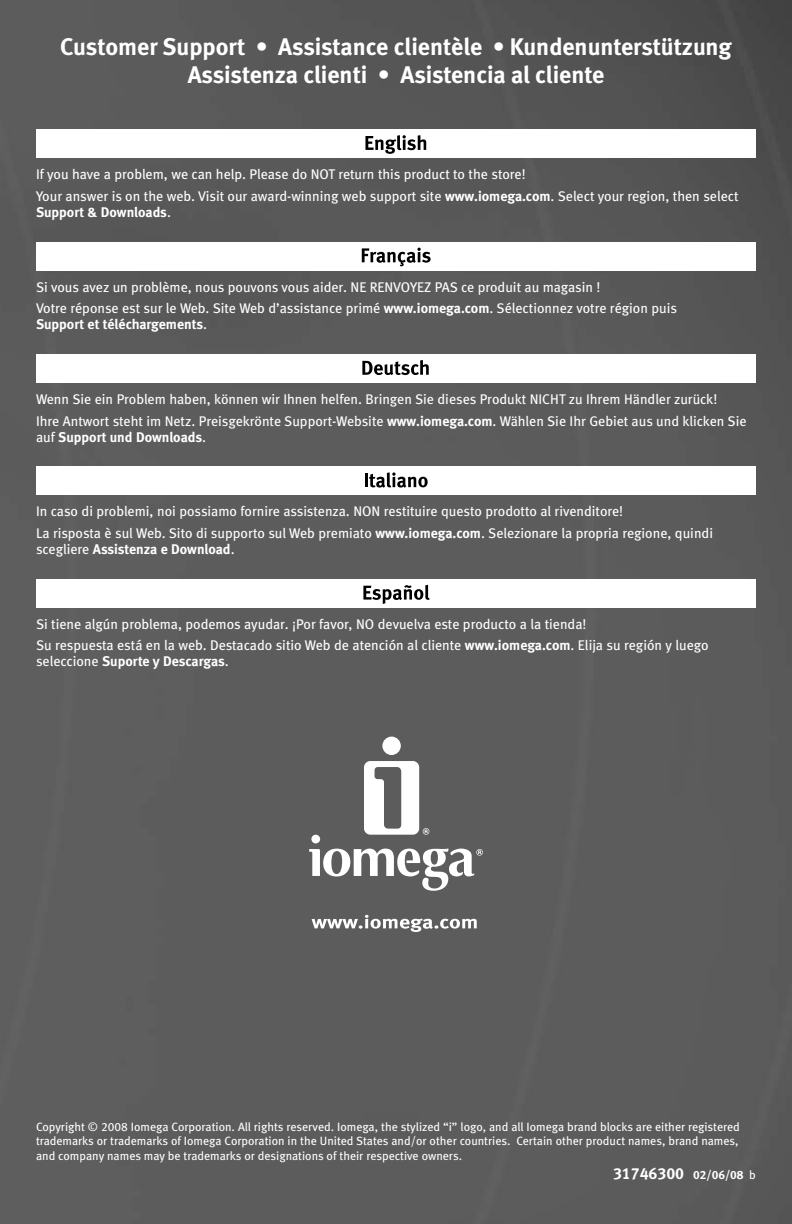
<style>
.page{position:relative;width:792px;height:1224px;background:#5c5c5c}
.page>*{position:absolute;margin:0;border:0;box-sizing:border-box;transform-origin:0 0}
.t1{font:24px/28.8px "Meta Bold LF";letter-spacing:-.005em;color:#fff;text-align:center}
.t2{font:16px "Meta Bold LF Caps";letter-spacing:-.005em;color:#fff}
.t3{font:14px/21.4px "Meta Book LF";color:#fff}
.t4{font:14px "Meta Bold LF";letter-spacing:-.005em;color:#fff}
.t5{font:12px/14.4px "Meta Book LF";color:#fff;text-align:justify}
.s1{font-family:"Meta Bold LF"}
.s2{font-family:"Meta Book LF"}
.s3{font-size:12px}
.s4{font-family:"Meta Book LF";font-size:12px}
</style>
<div class="page">
<div style="left:311px;top:835px;width:9px;height:8px;background:#fff;border-radius:50%"></div>
<div style="left:382px;top:737px;width:19px;height:18px;background:#fff;border-radius:50%"></div>
<svg style="left:309px;top:848px;width:174px;height:43px"></svg>
<svg style="left:364px;top:761px;width:65px;height:74px"></svg>
<svg style="left:312px;top:915px;width:165px;height:17px"></svg>
<div style="left:36px;top:130px;width:720px;height:28px;background:#fff"></div>
<svg style="left:365px;top:135px;width:61px;height:19px"></svg>
<div style="left:36px;top:242px;width:720px;height:28px;background:#fff"></div>
<svg style="left:362px;top:248px;width:69px;height:18px"></svg>
<div style="left:36px;top:354px;width:720px;height:29px;background:#fff"></div>
<svg style="left:362px;top:360px;width:67px;height:15px"></svg>
<div style="left:36px;top:467px;width:720px;height:28px;background:#fff"></div>
<svg style="left:365px;top:472px;width:63px;height:16px"></svg>
<div style="left:36px;top:579px;width:720px;height:28px;background:#fff"></div>
<svg style="left:363px;top:585px;width:67px;height:19px"></svg>
<h1 class="t1" style="left:60px;top:32px;width:673px">Customer Support • Assistance clientèle • Kundenunterstützung<br>Assistenza clienti • Asistencia al cliente</h1>
<p class="t3" style="left:36px;top:163px;width:704px">If you have a problem, we can help. Please do NOT return this product to the store!<br>Your answer is on the web. Visit our award-winning web support site <span class="s1">www.iomega.com</span>. Select your region, then select</p>
<p class="t4" style="left:36px;top:204px;width:137px">Support &amp; Downloads<span class="s2">.</span></p>
<p class="t3" style="left:36px;top:276px;width:642px">Si vous avez un problème, nous pouvons vous aider. NE RENVOYEZ PAS ce produit au magasin !<br>Votre réponse est sur le Web. Site Web d’assistance primé <span class="s1">www.iomega.com</span>. Sélectionnez votre région puis</p>
<p class="t4" style="left:36px;top:316px;width:173px">Support et téléchargements<span class="s2">.</span></p>
<p class="t3" style="left:36px;top:388px;width:712px">Wenn Sie ein Problem haben, können wir Ihnen helfen. Bringen Sie dieses Produkt NICHT zu Ihrem Händler zurück!<br>Ihre Antwort steht im Netz. Preisgekrönte Support-Website <span class="s1">www.iomega.com</span>. Wählen Sie Ihr Gebiet aus und klicken Sie</p>
<p class="t4" style="left:36px;top:428px;width:172px"><span class="s2">auf</span> Support und Downloads<span class="s2">.</span></p>
<p class="t3" style="left:36px;top:501px;width:679px">In caso di problemi, noi possiamo fornire assistenza. NON restituire questo prodotto al rivenditore!<br>La risposta è sul Web. Sito di supporto sul Web premiato <span class="s1">www.iomega.com</span>. Selezionare la propria regione, quindi</p>
<p class="t4" style="left:36px;top:541px;width:200px"><span class="s2">scegliere</span> Assistenza e Download<span class="s2">.</span></p>
<p class="t3" style="left:36px;top:613px;width:674px">Si tiene algún problema, podemos ayudar. ¡Por favor, NO devuelva este producto a la tienda!<br>Su respuesta está en la web. Destacado sitio Web de atención al cliente <span class="s1">www.iomega.com</span>. Elija su región y luego</p>
<p class="t4" style="left:36px;top:653px;width:194px"><span class="s2">seleccione</span> Suporte y Descargas<span class="s2">.</span></p>
<p class="t5" style="left:36px;top:1119px;width:705px">Copyright © 2008 Iomega Corporation. All rights reserved. Iomega, the stylized “i” logo, and all Iomega brand blocks are either registered trademarks or trademarks of Iomega Corporation in the United States and/or other countries. Certain other product names, brand names, and company names may be trademarks or designations of their respective owners.</p>
<p class="t2" style="left:613px;top:1164px;width:144px">31746300 <span class="s3">02/06/08</span> <span class="s4">b</span></p>
</div>
